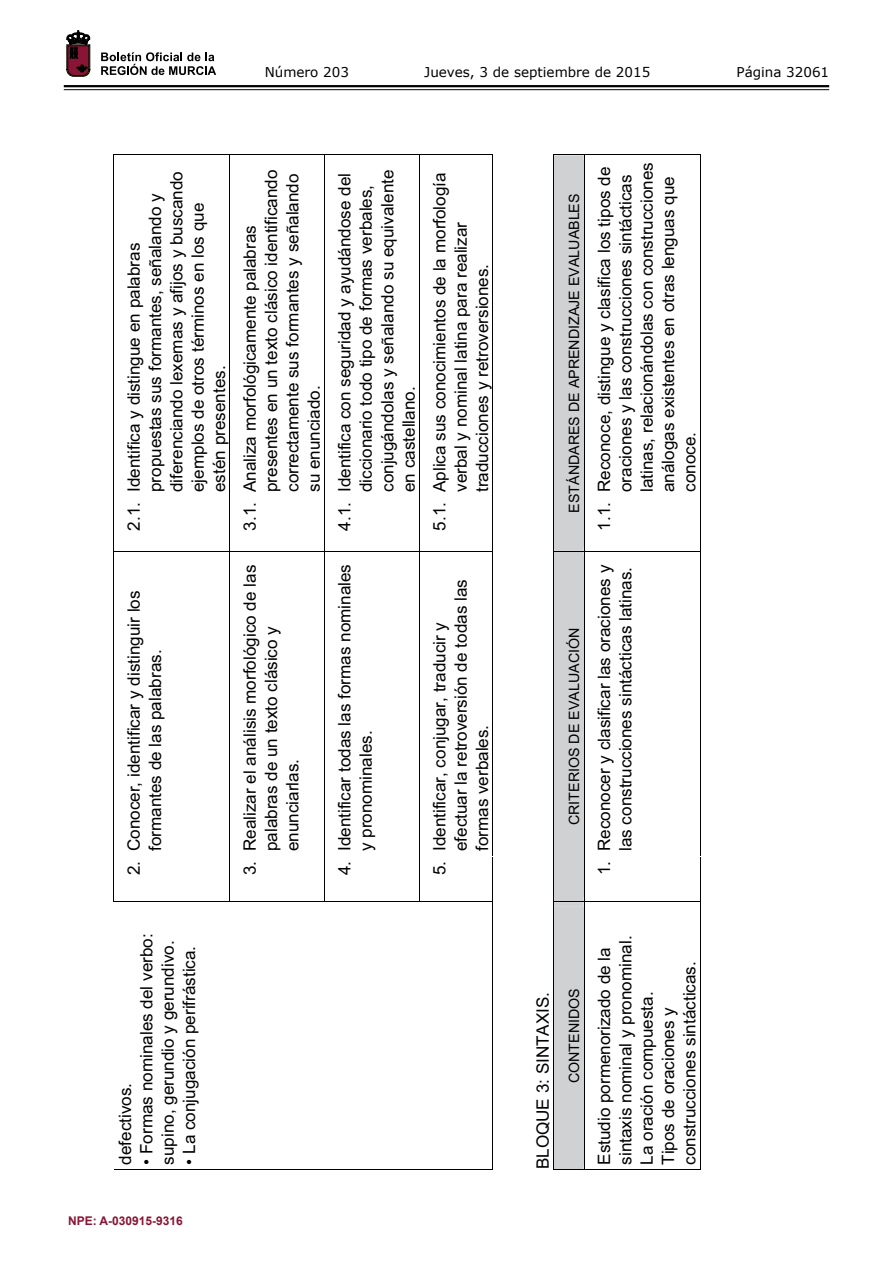
<style>
.page{position:relative;width:893px;height:1263px;background:#fff}
.page>*{position:absolute;margin:0;border:0;box-sizing:border-box;transform-origin:0 0}
.t1{font:17.1px/21.3px "Arial";color:#000}
.t2{font:14.25px "Arial";color:#000}
.t3{font:13.5px "Verdana";color:#000}
.t4{font:700 12px "Arial";color:#891536}
</style>
<div class="page">
<hr style="left:64px;top:85px;width:765px;height:2px;background:#000">
<hr style="left:64px;top:89px;width:765px;height:1px;background:#000">
<svg style="left:101px;top:52px;width:115px;height:23px"></svg>
<svg style="left:67px;top:31px;width:23px;height:45px"></svg>
<hr style="left:113px;top:155px;width:1px;height:747px;background:#000">
<hr style="left:114px;top:1169px;width:115px;height:1px;background:#000">
<hr style="left:114px;top:901px;width:115px;height:1px;background:#000">
<hr style="left:114px;top:551px;width:115px;height:1px;background:#000">
<hr style="left:114px;top:155px;width:115px;height:1px;background:#000">
<hr style="left:229px;top:155px;width:1px;height:747px;background:#000">
<hr style="left:230px;top:1169px;width:94px;height:1px;background:#000">
<hr style="left:230px;top:901px;width:94px;height:1px;background:#000">
<hr style="left:230px;top:551px;width:94px;height:1px;background:#000">
<hr style="left:230px;top:155px;width:94px;height:1px;background:#000">
<hr style="left:324px;top:155px;width:1px;height:747px;background:#000">
<hr style="left:325px;top:1169px;width:94px;height:1px;background:#000">
<hr style="left:325px;top:901px;width:94px;height:1px;background:#000">
<hr style="left:325px;top:551px;width:94px;height:1px;background:#000">
<hr style="left:325px;top:155px;width:94px;height:1px;background:#000">
<hr style="left:419px;top:155px;width:1px;height:747px;background:#000">
<hr style="left:420px;top:1169px;width:73px;height:1px;background:#000">
<hr style="left:492px;top:902px;width:1px;height:268px;background:#000">
<hr style="left:420px;top:901px;width:73px;height:1px;background:#000">
<hr style="left:492px;top:857px;width:1px;height:44px;background:#000">
<hr style="left:492px;top:551px;width:1px;height:305px;background:#000">
<hr style="left:420px;top:551px;width:73px;height:1px;background:#000">
<hr style="left:492px;top:497px;width:1px;height:54px;background:#000">
<hr style="left:492px;top:155px;width:1px;height:341px;background:#000">
<hr style="left:420px;top:155px;width:73px;height:1px;background:#000">
<div style="left:553px;top:155px;width:31px;height:1015px;background:#d0d1d2"></div>
<hr style="left:554px;top:1169px;width:30px;height:1px;background:#000">
<hr style="left:554px;top:901px;width:30px;height:1px;background:#000">
<hr style="left:554px;top:551px;width:30px;height:1px;background:#000">
<hr style="left:554px;top:155px;width:30px;height:1px;background:#000">
<hr style="left:584px;top:155px;width:1px;height:1015px;background:#000">
<hr style="left:584px;top:1169px;width:116px;height:1px;background:#000">
<hr style="left:700px;top:902px;width:1px;height:268px;background:#000">
<hr style="left:584px;top:901px;width:116px;height:1px;background:#000">
<hr style="left:700px;top:857px;width:1px;height:44px;background:#000">
<hr style="left:700px;top:551px;width:1px;height:305px;background:#000">
<hr style="left:584px;top:551px;width:116px;height:1px;background:#000">
<hr style="left:700px;top:497px;width:1px;height:54px;background:#000">
<hr style="left:700px;top:155px;width:1px;height:341px;background:#000">
<hr style="left:584px;top:155px;width:116px;height:1px;background:#000">
<p class="t3" style="left:265px;top:62px;width:86px">Número 203</p>
<p class="t3" style="left:424px;top:62px;width:228px">Jueves, 3 de septiembre de 2015</p>
<p class="t3" style="left:736px;top:62px;width:94px">Página 32061</p>
<p class="t1" style="left:123px;top:492px;width:322px;text-indent:-38px;rotate:-90deg">2.1. Identifica y distingue en palabras propuestas sus formantes, señalando y diferenciando lexemas y afijos y buscando ejemplos de otros términos en los que estén presentes.</p>
<p class="t1" style="left:123px;top:851px;width:262px;text-indent:-24px;rotate:-90deg">2. Conocer, identificar y distinguir los formantes de las palabras.</p>
<p class="t1" style="left:239px;top:492px;width:324px;text-indent:-38px;rotate:-90deg">3.1. Analiza morfológicamente palabras presentes en un texto clásico identificando correctamente sus formantes y señalando su enunciado.</p>
<p class="t1" style="left:239px;top:851px;width:288px;text-indent:-24px;rotate:-90deg">3. Realizar el análisis morfológico de las palabras de un texto clásico y enunciarlas.</p>
<p class="t1" style="left:334px;top:492px;width:324px;text-indent:-38px;rotate:-90deg">4.1. Identifica con seguridad y ayudándose del diccionario todo tipo de formas verbales, conjugándolas y señalando su equivalente en castellano.</p>
<p class="t1" style="left:334px;top:851px;width:289px;text-indent:-24px;rotate:-90deg">4. Identificar todas las formas nominales y pronominales.</p>
<p class="t1" style="left:429px;top:492px;width:321px;text-indent:-38px;rotate:-90deg">5.1. Aplica sus conocimientos de la morfología verbal y nominal latina para realizar traducciones y retroversiones.</p>
<p class="t1" style="left:429px;top:851px;width:273px;text-indent:-24px;rotate:-90deg">5. Identificar, conjugar, traducir y efectuar la retroversión de todas las formas verbales.</p>
<p class="t1" style="left:115px;top:1165px;width:83px;rotate:-90deg">defectivos.</p>
<p class="t1" style="left:136px;top:1165px;width:233px;rotate:-90deg">• Formas nominales del verbo: supino, gerundio y gerundivo.</p>
<p class="t1" style="left:179px;top:1165px;width:220px;rotate:-90deg">• La conjugación perifrástica.</p>
<p class="t4" style="left:68px;top:1213px;width:116px">NPE: A-030915-9316</p>
<p class="t2" style="left:565px;top:513px;width:321px;rotate:-90deg">ESTÁNDARES DE APRENDIZAJE EVALUABLES</p>
<p class="t2" style="left:565px;top:825px;width:199px;rotate:-90deg">CRITERIOS DE EVALUACIÓN</p>
<p class="t1" style="left:593px;top:492px;width:331px;text-indent:-38px;rotate:-90deg">1.1. Reconoce, distingue y clasifica los tipos de oraciones y las construcciones sintácticas latinas, relacionándolas con construcciones análogas existentes en otras lenguas que conoce.</p>
<p class="t1" style="left:593px;top:875px;width:312px;text-align:right;rotate:-90deg">1. Reconocer y clasificar las oraciones y las construcciones sintácticas latinas.</p>
<p class="t1" style="left:532px;top:1169px;width:179px;rotate:-90deg">BLOQUE 3: SINTAXIS.</p>
<p class="t2" style="left:565px;top:1083px;width:97px;rotate:-90deg">CONTENIDOS</p>
<p class="t1" style="left:593px;top:1165px;width:231px;rotate:-90deg">Estudio pormenorizado de la sintaxis nominal y pronominal.<br>La oración compuesta.<br>Tipos de oraciones y construcciones sintácticas.</p>
</div>
